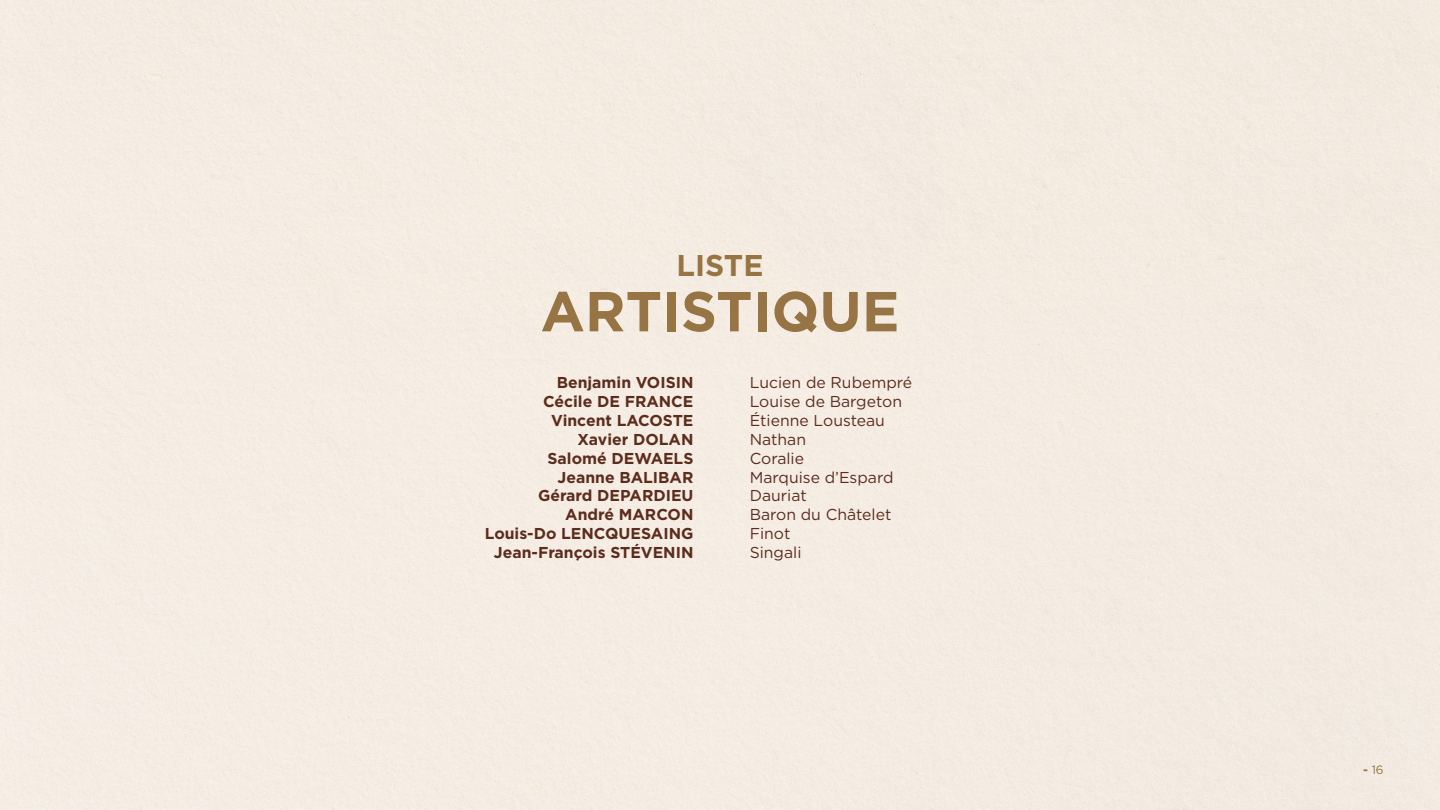
<style>
.page{position:relative;width:1440px;height:810px;background:#fff}
.page>*{position:absolute;margin:0;border:0;box-sizing:border-box;transform-origin:0 0}
.t1{font:700 56.25px "Gotham";color:#977444}
.t2{font:700 30px "Gotham";color:#977444}
.t3{font:700 15.75px "Gotham";color:#5c2c1d}
.t4{font:15.75px "Gotham";color:#5c2c1d}
.t5{font:12px "Gotham";color:#977444}
.s1{font-weight:700}
</style>
<div class="page">
<h2 class="t2" style="left:677px;top:245px;width:88px">LISTE</h2>
<h1 class="t1" style="left:541px;top:274px;width:360px">ARTISTIQUE</h1>
<p class="t3" style="left:557px;top:372px;width:138px">Benjamin VOISIN</p>
<p class="t4" style="left:750px;top:372px;width:164px">Lucien de Rubempré</p>
<p class="t3" style="left:543px;top:391px;width:152px">Cécile DE FRANCE</p>
<p class="t4" style="left:750px;top:391px;width:154px">Louise de Bargeton</p>
<p class="t3" style="left:551px;top:410px;width:144px">Vincent LACOSTE</p>
<p class="t4" style="left:750px;top:410px;width:137px">Étienne Lousteau</p>
<p class="t3" style="left:578px;top:429px;width:117px">Xavier DOLAN</p>
<p class="t4" style="left:750px;top:429px;width:58px">Nathan</p>
<p class="t3" style="left:548px;top:448px;width:147px">Salomé DEWAELS</p>
<p class="t4" style="left:750px;top:448px;width:56px">Coralie</p>
<p class="t3" style="left:558px;top:467px;width:137px">Jeanne BALIBAR</p>
<p class="t4" style="left:750px;top:467px;width:145px">Marquise d’Espard</p>
<p class="t3" style="left:538px;top:485px;width:157px">Gérard DEPARDIEU</p>
<p class="t4" style="left:750px;top:486px;width:59px">Dauriat</p>
<p class="t3" style="left:565px;top:504px;width:130px">André MARCON</p>
<p class="t4" style="left:750px;top:505px;width:143px">Baron du Châtelet</p>
<p class="t3" style="left:485px;top:523px;width:210px">Louis-Do LENCQUESAING</p>
<p class="t4" style="left:750px;top:524px;width:42px">Finot</p>
<p class="t3" style="left:494px;top:542px;width:201px">Jean-François STÉVENIN</p>
<p class="t4" style="left:750px;top:542px;width:53px">Singali</p>
<p class="t5" style="left:1363px;top:762px;width:22px"><span class="s1">-</span> 16</p>
</div>
